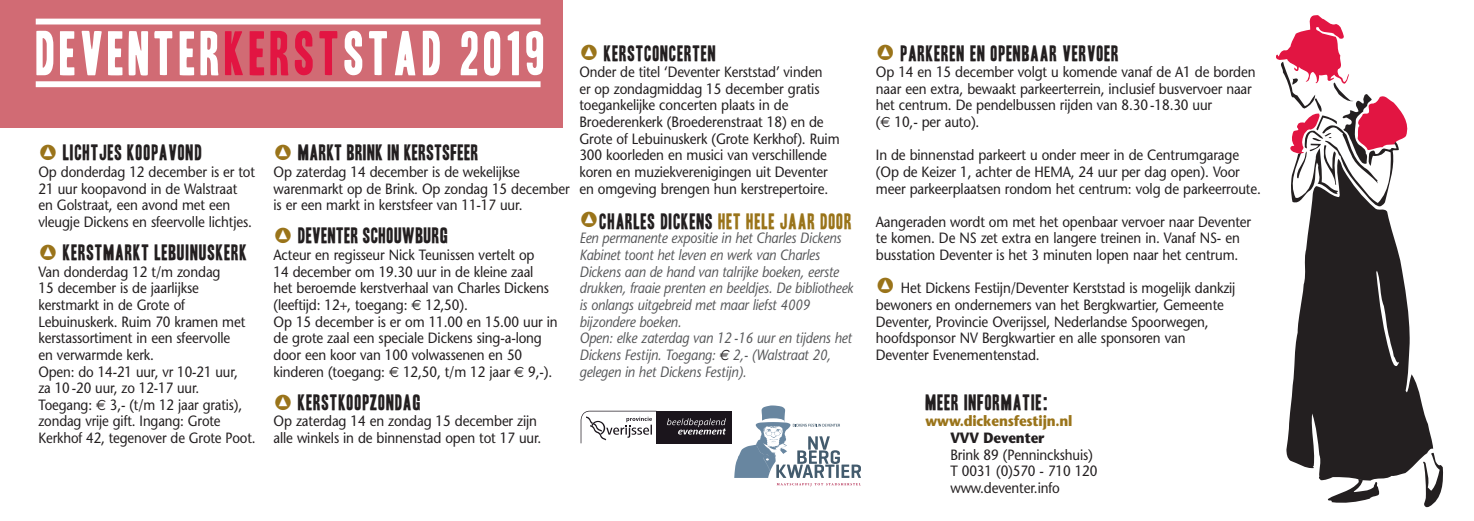
<style>
.page{position:relative;width:1474px;height:521px;background:#fff}
.page>*{position:absolute;margin:0;border:0;box-sizing:border-box;transform-origin:0 0}
.t1{font:54.25px "Headline One HPLHS";letter-spacing:.09em;color:#fff;scale:.96 1}
.t2{font:19.25px "Headline One HPLHS";letter-spacing:.05em;color:#231f20}
.t3{font:19.25px "Headline One HPLHS";letter-spacing:.03em;color:#231f20}
.t4{font:19.25px "Headline One HPLHS";letter-spacing:.05em;color:#9a741a}
.t5{font:14.88px/16.6px "Stone Sans";letter-spacing:-.01em;color:#231f20;scale:.9 1}
.t6{font:italic 14.88px/16.6px "Stone Sans";letter-spacing:-.015em;color:#57585a;scale:.89 1}
.t7{font:14.88px/16.6px "Stone Sans";letter-spacing:-.01em;color:#231f20;scale:.89 1}
.t8{font:700 14.88px "Stone Sans";letter-spacing:-.015em;color:#9a741a;scale:.9 1}
.t9{font:700 14.88px "Stone Sans";letter-spacing:-.01em;color:#231f20;scale:.9 1}
.s1{color:#e21542}
.s2{font-family:"Linotype Tapestry Circle";color:#9a741a}
.s3{font-family:"Euro Sans"}
.s4{font-family:"Linotype Tapestry Circle"}
.s5{color:#231f20}
.s6{font-family:"Euro Sans";color:#231f20}
.s7{font-family:"Linotype Tapestry Circle";font-size:19.25px;color:#9a741a}
</style>
<div class="page">
<svg style="left:734px;top:405px;width:127px;height:81px"></svg>
<div style="left:0;top:0;width:562px;height:127px;background:#d16b74"></div>
<div style="left:36px;top:19px;width:504px;height:6px;background:#fff"></div>
<div style="left:36px;top:81px;width:504px;height:6px;background:#fff"></div>
<div style="left:656px;top:411px;width:76px;height:32px;background:#1b151c"></div>
<svg style="left:580px;top:411px;width:76px;height:32px"></svg>
<svg style="left:667px;top:418px;width:59px;height:16px"></svg>
<svg style="left:1286px;top:213px;width:146px;height:267px;fill:#231f20"></svg>
<svg style="left:1276px;top:15px;width:132px;height:198px"></svg>
<svg style="left:1327px;top:476px;width:52px;height:27px"></svg>
<svg style="left:1376px;top:271px;width:23px;height:95px;background:#403d3e"></svg>
<svg style="left:1418px;top:448px;width:25px;height:59px"></svg>
<h1 class="t1" style="left:36px;top:27px;width:532px">DEVENTER<span class="s1">KERST</span>STAD 2019</h1>
<p class="t2" style="left:38px;top:143px;width:165px"><span class="s2">R</span> LICHTJES KOOPAVOND</p>
<p class="t5" style="left:38px;top:163px;width:242px">Op donderdag 12 december is er tot 21 uur koopavond in de Walstraat en Golstraat, een avond met een vleugje Dickens en sfeervolle lichtjes.</p>
<p class="t2" style="left:38px;top:243px;width:210px"><span class="s2">R</span> KERSTMARKT LEBUINUSKERK</p>
<p class="t5" style="left:38px;top:263px;width:243px">Van donderdag 12 t/m zondag<br>15 december is de jaarlijkse kerstmarkt in de Grote of<br>Lebuinuskerk. Ruim 70 kramen met kerstassortiment in een sfeervolle<br>en verwarmde kerk.<br>Open: do 14-21 uur, vr 10-21 uur,<br>za 10 -20 uur, zo 12-17 uur.<br>Toegang: <span class="s3">€</span> 3,- (t/m 12 jaar gratis), zondag vrije gift. Ingang: Grote<br>Kerkhof 42, tegenover de Grote Poot.</p>
<p class="t3" style="left:273px;top:143px;width:206px"><span class="s2">R</span> MARKT BRINK IN KERSTSFEER</p>
<p class="t5" style="left:273px;top:163px;width:330px">Op zaterdag 14 december is de wekelijkse warenmarkt op de Brink. Op zondag 15 december is er een markt in kerstsfeer van 11-17 uur.</p>
<p class="t3" style="left:273px;top:227px;width:176px"><span class="s2">R</span> DEVENTER SCHOUWBURG</p>
<p class="t5" style="left:273px;top:247px;width:317px">Acteur en regisseur Nick Teunissen vertelt op<br>14 december om 19.30 uur in de kleine zaal<br>het beroemde kerstverhaal van Charles Dickens (leeftijd: 12+, toegang: <span class="s3">€</span> 12,50).<br>Op 15 december is er om 11.00 en 15.00 uur in de grote zaal een speciale Dickens sing-a-long door een koor van 100 volwassenen en 50 kinderen (toegang: <span class="s3">€</span> 12,50, t/m 12 jaar <span class="s3">€</span> 9,-).</p>
<p class="t2" style="left:273px;top:393px;width:149px"><span class="s2">R</span> KERSTKOOPZONDAG</p>
<p class="t5" style="left:273px;top:413px;width:299px">Op zaterdag 14 en zondag 15 december zijn alle winkels in de binnenstad open tot 17 uur.</p>
<p class="t2" style="left:579px;top:44px;width:138px"><span class="s2">R</span> KERSTCONCERTEN</p>
<p class="t7" style="left:579px;top:64px;width:294px">Onder de titel ‘Deventer Kerststad’ vinden<br>er op zondagmiddag 15 december gratis toegankelijke concerten plaats in de Broederenkerk (Broederenstraat 18) en de Grote of Lebuinuskerk (Grote Kerkhof). Ruim 300 koorleden en musici van verschillende koren en muziekverenigingen uit Deventer en omgeving brengen hun kerstrepertoire.</p>
<p class="t4" style="left:579px;top:212px;width:274px"><span class="s4">R</span><span class="s5">CHARLES DICKENS</span> HET HELE JAAR DOOR</p>
<p class="t6" style="left:579px;top:230px;width:309px">Een permanente expositie in het Charles Dickens Kabinet toont het leven en werk van Charles Dickens aan de hand van talrijke boeken, eerste drukken, fraaie prenten en beeldjes. De bibliotheek is onlangs uitgebreid met maar liefst 4009 bijzondere boeken.<br>Open: elke zaterdag van 12 -16 uur en tijdens het Dickens Festijn. Toegang: <span class="s6">€</span> 2,- (Walstraat 20, gelegen in het Dickens Festijn).</p>
<p class="t2" style="left:876px;top:44px;width:244px"><span class="s2">R</span> PARKEREN EN OPENBAAR VERVOER</p>
<p class="t5" style="left:876px;top:64px;width:423px">Op 14 en 15 december volgt u komende vanaf de A1 de borden naar een extra, bewaakt parkeerterrein, inclusief busvervoer naar het centrum. De pendelbussen rijden van 8.30 -18.30 uur<br>(<span class="s3">€</span> 10,- per auto).</p>
<p class="t5" style="left:876px;top:147px;width:429px">In de binnenstad parkeert u onder meer in de Centrumgarage (Op de Keizer 1, achter de HEMA, 24 uur per dag open). Voor meer parkeerplaatsen rondom het centrum: volg de parkeerroute.</p>
<p class="t5" style="left:876px;top:213px;width:418px">Aangeraden wordt om met het openbaar vervoer naar Deventer te komen. De NS zet extra en langere treinen in. Vanaf NS- en busstation Deventer is het 3 minuten lopen naar het centrum.</p>
<p class="t5" style="left:876px;top:280px;width:401px"><span class="s7">R</span> Het Dickens Festijn/Deventer Kerststad is mogelijk dankzij bewoners en ondernemers van het Bergkwartier, Gemeente Deventer, Provincie Overijssel, Nederlandse Spoorwegen, hoofdsponsor NV Bergkwartier en alle sponsoren van Deventer Evenementenstad.</p>
<p class="t2" style="left:925px;top:393px;width:124px">MEER INFORMATIE:</p>
<p class="t8" style="left:925px;top:412px;width:165px">www.dickensfestijn.nl</p>
<p class="t9" style="left:950px;top:429px;width:106px">VVV Deventer</p>
<p class="t5" style="left:950px;top:446px;width:165px">Brink 89 (Penninckshuis)<br>T 0031 (0)570 - 710 120 www.deventer.info</p>
</div>
